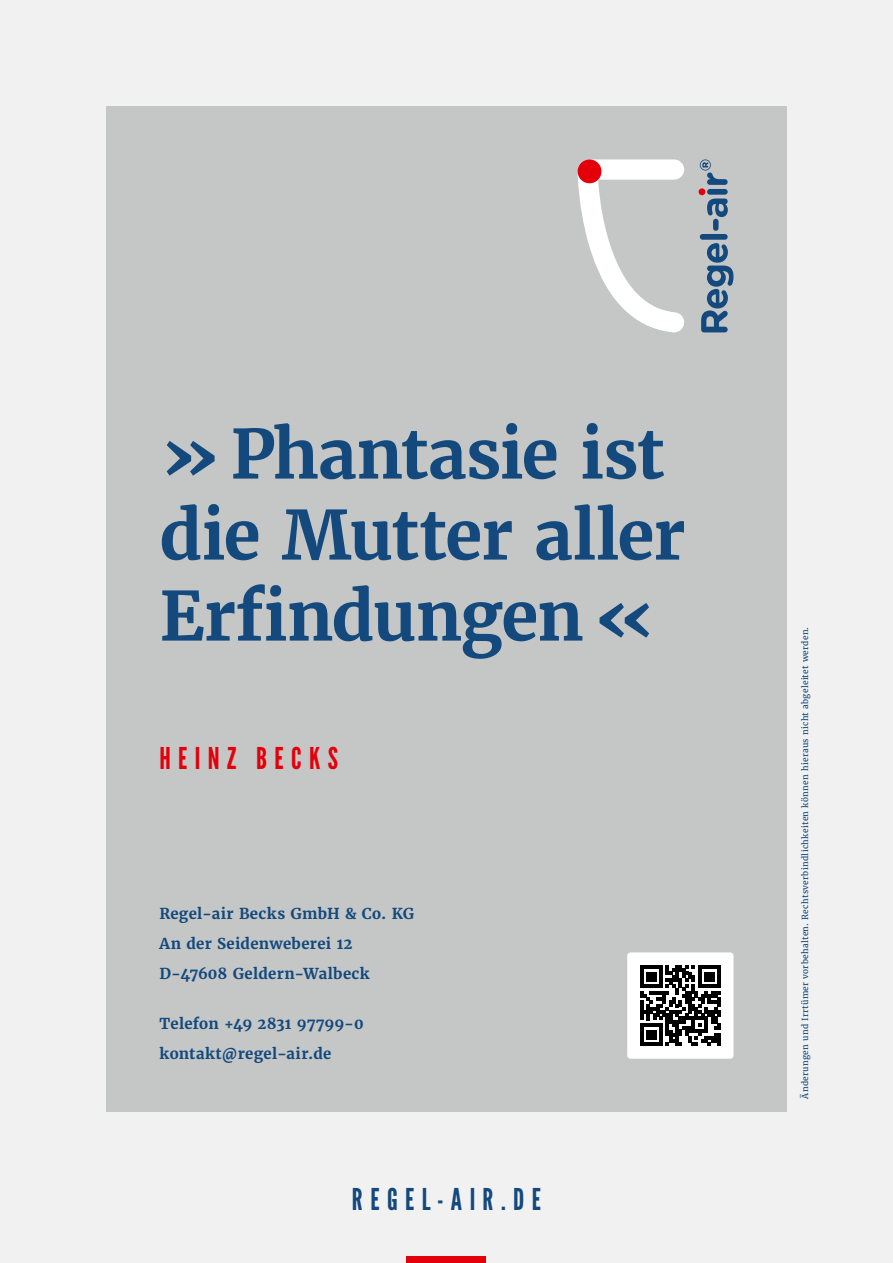
<style>
.page{position:relative;width:893px;height:1263px;background:#f1f1f1}
.page>*{position:absolute;margin:0;border:0;box-sizing:border-box;transform-origin:0 0}
.t1{font:700 67.5px/81px "Merriweather";letter-spacing:-.02em;color:#13497d}
.t2{font:30px "League Gothic";letter-spacing:.25em;color:#13497d}
.t3{font:30px "League Gothic";letter-spacing:.25em;color:#e3000b}
.t4{font:700 15px/30px "Merriweather";letter-spacing:.015em;color:#13497d}
.t5{font:8.4px "Merriweather";letter-spacing:.03em;color:#13497d}
</style>
<div class="page">
<div style="left:106px;top:106px;width:681px;height:1006px;background:#c5c6c6"></div>
<div style="left:407px;top:1256px;width:79px;height:7px;background:#e3000b"></div>
<div style="left:699px;top:188px;width:6px;height:7px;background:#e3000b;border-radius:50%"></div>
<svg style="left:701px;top:243px;width:32px;height:89px"></svg>
<div style="left:700px;top:234px;width:28px;height:6px;background:#13497d;border-radius:3px"></div>
<div style="left:713px;top:219px;width:5px;height:12px;background:#13497d;border-radius:3px"></div>
<svg style="left:707px;top:199px;width:21px;height:18px"></svg>
<div style="left:707px;top:189px;width:21px;height:6px;background:#13497d;border-radius:3px"></div>
<svg style="left:700px;top:159px;width:28px;height:26px"></svg>
<svg style="left:578px;top:159px;width:106px;height:173px"></svg>
<div style="left:578px;top:159px;width:23px;height:24px;background:#e3000b;border-radius:50%"></div>
<div style="left:627px;top:952px;width:106px;height:107px;background:#fff;border-radius:3px"></div>
<svg style="left:640px;top:965px;width:81px;height:81px"></svg>
<h1 class="t1" style="left:159px;top:413px;width:527px">»Phantasie ist die Mutter aller<br>Erfindungen«</h1>
<h2 class="t3" style="left:159px;top:740px;width:180px">HEINZ BECKS</h2>
<p class="t4" style="left:159px;top:898px;width:256px">Regel-air Becks GmbH &amp; Co. KG<br>An der Seidenweberei 12<br>D-47608 Geldern-Walbeck</p>
<p class="t4" style="left:159px;top:1008px;width:206px">Telefon +49 2831 97799-0 kontakt@regel-air.de</p>
<h2 class="t2" style="left:352px;top:1181px;width:190px">REGEL-AIR.DE</h2>
<p class="t5" style="left:800px;top:1098px;width:473px;rotate:-90deg">Änderungen und Irrtümer vorbehalten. Rechtsverbindlichkeiten können hieraus nicht abgeleitet werden.</p>
</div>
